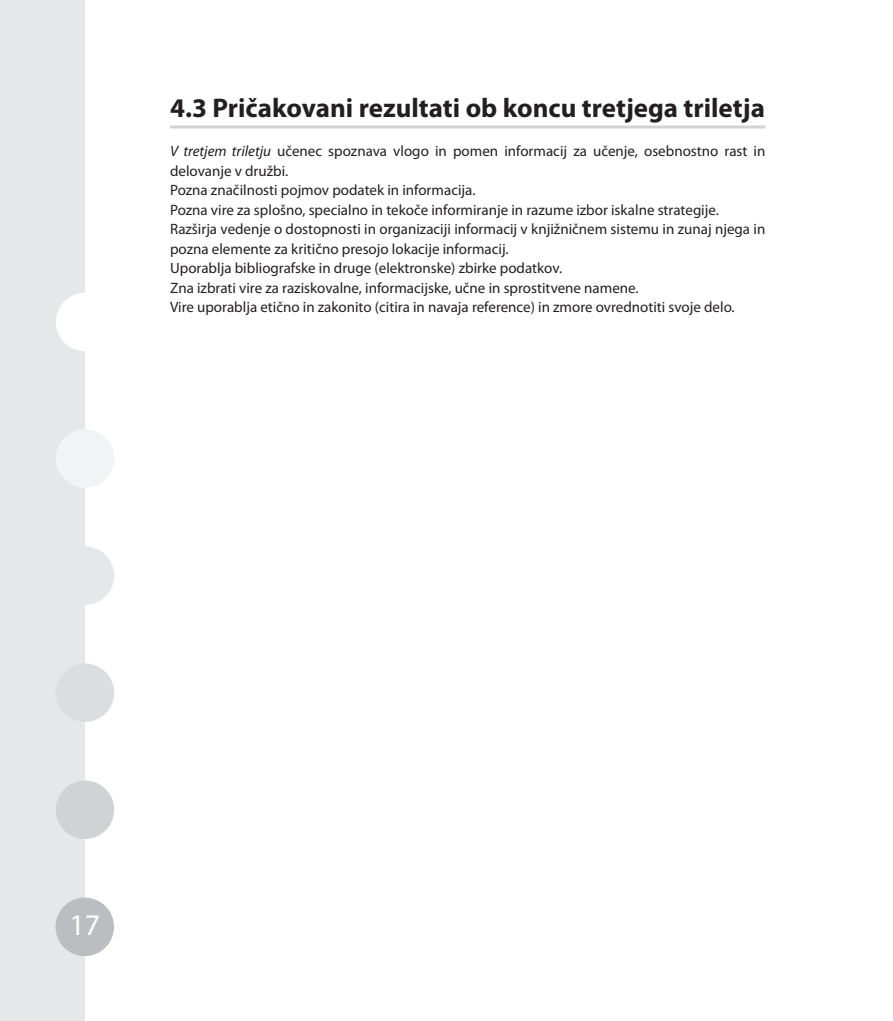
<style>
.page{position:relative;width:893px;height:1021px;background:#fff}
.page>*{position:absolute;margin:0;border:0;box-sizing:border-box;transform-origin:0 0}
.t1{font:30px "Myriad Pro";color:#fff}
.t2{font:700 27px "Myriad Pro";color:#231f20}
.t3{font:15px/19.5px "Myriad Pro";color:#231f20}
.s1{font-style:italic}
</style>
<div class="page">
<div style="left:0;top:0;width:85px;height:1020px;background:#e6e7e9"></div>
<div style="left:55px;top:897px;width:59px;height:59px;background:#bcbdc0;border-radius:50%"></div>
<div style="left:56px;top:780px;width:58px;height:59px;background:#d1d2d4;border-radius:50%"></div>
<div style="left:56px;top:663px;width:58px;height:59px;background:#dcdddf;border-radius:50%"></div>
<div style="left:56px;top:546px;width:58px;height:59px;background:#e6e7e9;border-radius:50%"></div>
<div style="left:56px;top:429px;width:58px;height:59px;background:#f2f3f4;border-radius:50%"></div>
<div style="left:56px;top:293px;width:58px;height:58px;background:#fff;border-radius:50%"></div>
<hr style="left:170px;top:125px;width:595px;height:3px;background:#d1d2d4">
<h2 class="t2" style="left:170px;top:90px;width:596px">4.3 Pričakovani rezultati ob koncu tretjega triletja</h2>
<p class="t3" style="left:170px;top:141px;width:597px"><span class="s1">V tretjem triletju</span> učenec spoznava vlogo in pomen informacij za učenje, osebnostno rast in delovanje v družbi.<br>Pozna značilnosti pojmov podatek in informacija.<br>Pozna vire za splošno, specialno in tekoče informiranje in razume izbor iskalne strategije.<br>Razširja vedenje o dostopnosti in organizaciji informacij v knjižničnem sistemu in zunaj njega in pozna elemente za kritično presojo lokacije informacij.<br>Uporablja bibliografske in druge (elektronske) zbirke podatkov.<br>Zna izbrati vire za raziskovalne, informacijske, učne in sprostitvene namene.<br>Vire uporablja etično in zakonito (citira in navaja reference) in zmore ovrednotiti svoje delo.</p>
<h1 class="t1" style="left:69px;top:906px;width:32px">17</h1>
</div>
